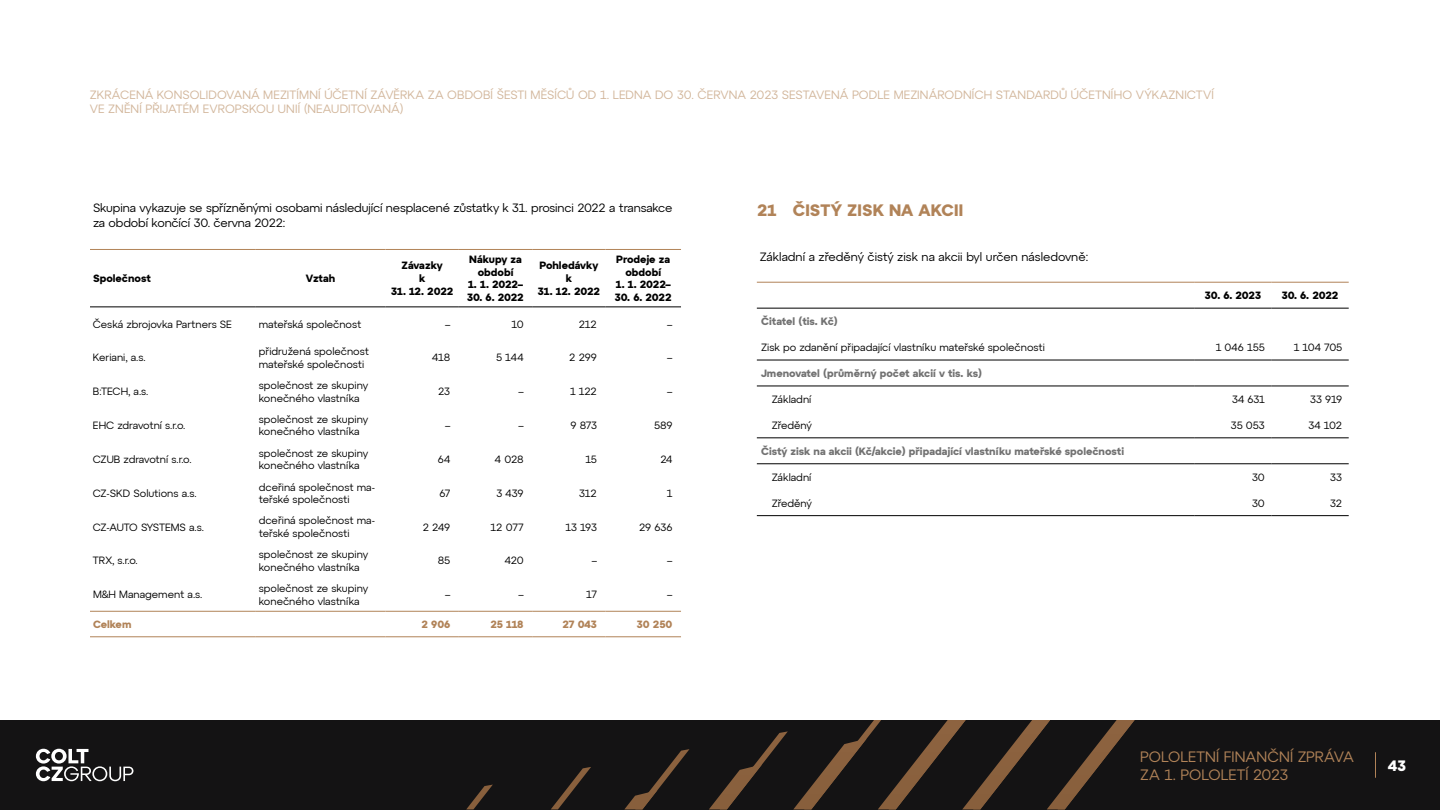
<style>
.page{position:relative;width:1440px;height:810px;background:#fff}
.page>*{position:absolute;margin:0;border:0;box-sizing:border-box;transform-origin:0 0}
.t1{font:700 16.5px "Atyp Colt CZ";letter-spacing:.005em;color:#b18358}
.t2{font:15px/18px "Atyp Colt CZ";letter-spacing:.005em;color:#b18358}
.t3{font:700 15px "Atyp Colt CZ";color:#fff}
.t4{font:12px/14.4px "Atyp Colt CZ";letter-spacing:.005em;color:#d2b69b}
.t5{font:12px/14.4px "Atyp Colt CZ";letter-spacing:-.01em;color:#000}
.t6{font:10.5px/12.6px "Atyp Colt CZ";color:#000}
.t7{font:700 10.5px/12.6px "Atyp Colt CZ";letter-spacing:-.005em;color:#000;text-align:center}
.t8{font:700 10.5px "Atyp Colt CZ";color:#727272}
.t9{font:700 10.5px "Atyp Colt CZ";letter-spacing:-.005em;color:#b18358}
.t10{font:10.5px "Atyp Colt CZ";letter-spacing:-.03em;color:#000}
</style>
<div class="page">
<hr style="left:90px;top:249px;width:166px;height:1px;background:#b18358">
<hr style="left:256px;top:249px;width:130px;height:1px;background:#b18358">
<hr style="left:386px;top:249px;width:73px;height:1px;background:#b18358">
<hr style="left:459px;top:249px;width:73px;height:1px;background:#b18358">
<hr style="left:532px;top:249px;width:74px;height:1px;background:#b18358">
<hr style="left:606px;top:249px;width:75px;height:1px;background:#b18358">
<hr style="left:90px;top:306px;width:166px;height:1px;background:#000">
<hr style="left:256px;top:306px;width:130px;height:1px;background:#000">
<hr style="left:386px;top:306px;width:73px;height:1px;background:#000">
<hr style="left:459px;top:306px;width:73px;height:1px;background:#000">
<hr style="left:532px;top:306px;width:74px;height:1px;background:#000">
<hr style="left:606px;top:306px;width:75px;height:1px;background:#000">
<hr style="left:90px;top:611px;width:166px;height:1px;background:#b18358">
<hr style="left:256px;top:611px;width:130px;height:1px;background:#b18358">
<hr style="left:386px;top:611px;width:73px;height:1px;background:#b18358">
<hr style="left:459px;top:611px;width:73px;height:1px;background:#b18358">
<hr style="left:532px;top:611px;width:74px;height:1px;background:#b18358">
<hr style="left:606px;top:611px;width:75px;height:1px;background:#b18358">
<hr style="left:90px;top:636px;width:166px;height:1px;background:#b18358">
<hr style="left:256px;top:636px;width:130px;height:1px;background:#b18358">
<hr style="left:386px;top:636px;width:73px;height:1px;background:#b18358">
<hr style="left:459px;top:636px;width:73px;height:1px;background:#b18358">
<hr style="left:532px;top:636px;width:74px;height:1px;background:#b18358">
<hr style="left:606px;top:636px;width:75px;height:1px;background:#b18358">
<hr style="left:757px;top:282px;width:438px;height:1px;background:#b18358">
<hr style="left:1195px;top:282px;width:76px;height:1px;background:#b18358">
<hr style="left:1271px;top:282px;width:78px;height:1px;background:#b18358">
<hr style="left:757px;top:308px;width:438px;height:1px;background:#000">
<hr style="left:1195px;top:308px;width:76px;height:1px;background:#000">
<hr style="left:1271px;top:308px;width:78px;height:1px;background:#000">
<hr style="left:757px;top:360px;width:438px;height:1px;background:#000">
<hr style="left:1195px;top:360px;width:76px;height:1px;background:#000">
<hr style="left:1271px;top:360px;width:78px;height:1px;background:#000">
<hr style="left:757px;top:386px;width:438px;height:1px;background:#000">
<hr style="left:1195px;top:386px;width:76px;height:1px;background:#000">
<hr style="left:1271px;top:386px;width:78px;height:1px;background:#000">
<hr style="left:757px;top:515px;width:438px;height:1px;background:#000">
<hr style="left:1195px;top:515px;width:76px;height:1px;background:#000">
<hr style="left:1271px;top:515px;width:78px;height:1px;background:#000">
<hr style="left:757px;top:437px;width:438px;height:1px;background:#000">
<hr style="left:1195px;top:437px;width:76px;height:1px;background:#000">
<hr style="left:1271px;top:437px;width:78px;height:1px;background:#000">
<hr style="left:757px;top:463px;width:438px;height:1px;background:#000">
<hr style="left:1195px;top:463px;width:76px;height:1px;background:#000">
<hr style="left:1271px;top:463px;width:78px;height:1px;background:#000">
<div style="left:0;top:720px;width:1440px;height:90px;background:#141314"></div>
<svg style="left:466px;top:785px;width:27px;height:24px"></svg>
<svg style="left:551px;top:767px;width:40px;height:42px"></svg>
<svg style="left:625px;top:749px;width:64px;height:60px"></svg>
<svg style="left:709px;top:720px;width:426px;height:89px"></svg>
<svg style="left:36px;top:749px;width:97px;height:32px"></svg>
<svg style="left:1375px;top:752px;width:1px;height:26px"></svg>
<p class="t4" style="left:90px;top:87px;width:1126px">ZKRÁCENÁ KONSOLIDOVANÁ MEZITÍMNÍ ÚČETNÍ ZÁVĚRKA ZA OBDOBÍ ŠESTI MĚSÍCŮ OD 1. LEDNA DO 30. ČERVNA 2023 SESTAVENÁ PODLE MEZINÁRODNÍCH STANDARDŮ ÚČETNÍHO VÝKAZNICTVÍ<br>VE ZNĚNÍ PŘIJATÉM EVROPSKOU UNIÍ (NEAUDITOVANÁ)</p>
<p class="t5" style="left:93px;top:200px;width:581px">Skupina vykazuje se spřízněnými osobami následující nesplacené zůstatky k 31. prosinci 2022 a transakce za období končící 30. června 2022:</p>
<p class="t7" style="left:93px;top:271px;width:59px">Společnost</p>
<p class="t7" style="left:306px;top:271px;width:31px">Vztah</p>
<p class="t7" style="left:402px;top:259px;width:43px">Závazky k</p>
<p class="t7" style="left:391px;top:284px;width:64px">31. 12. 2022</p>
<p class="t7" style="left:469px;top:253px;width:54px">Nákupy za období</p>
<p class="t7" style="left:468px;top:278px;width:57px">1. 1. 2022–</p>
<p class="t7" style="left:467px;top:290px;width:58px">30. 6. 2022</p>
<p class="t7" style="left:540px;top:259px;width:60px">Pohledávky k</p>
<p class="t7" style="left:538px;top:284px;width:64px">31. 12. 2022</p>
<p class="t7" style="left:616px;top:253px;width:55px">Prodeje za období</p>
<p class="t7" style="left:616px;top:278px;width:57px">1. 1. 2022–</p>
<p class="t7" style="left:615px;top:290px;width:58px">30. 6. 2022</p>
<p class="t6" style="left:93px;top:317px;width:141px">Česká zbrojovka Partners SE</p>
<p class="t6" style="left:259px;top:317px;width:104px">mateřská společnost</p>
<p class="t6" style="left:445px;top:317px;width:7px">–</p>
<p class="t6" style="left:511px;top:317px;width:14px">10</p>
<p class="t6" style="left:579px;top:317px;width:20px">212</p>
<p class="t6" style="left:667px;top:317px;width:7px">–</p>
<p class="t6" style="left:93px;top:351px;width:54px">Keriani, a.s.</p>
<p class="t6" style="left:259px;top:345px;width:112px">přidružená společnost mateřské společnosti</p>
<p class="t6" style="left:432px;top:351px;width:20px">418</p>
<p class="t6" style="left:496px;top:351px;width:29px">5 144</p>
<p class="t6" style="left:569px;top:351px;width:29px">2 299</p>
<p class="t6" style="left:667px;top:351px;width:7px">–</p>
<p class="t6" style="left:93px;top:385px;width:57px">B:TECH, a.s.</p>
<p class="t6" style="left:259px;top:378px;width:111px">společnost ze skupiny konečného vlastníka</p>
<p class="t6" style="left:438px;top:385px;width:14px">23</p>
<p class="t6" style="left:518px;top:385px;width:7px">–</p>
<p class="t6" style="left:570px;top:385px;width:28px">1 122</p>
<p class="t6" style="left:667px;top:385px;width:7px">–</p>
<p class="t6" style="left:93px;top:419px;width:94px">EHC zdravotní s.r.o.</p>
<p class="t6" style="left:259px;top:412px;width:111px">společnost ze skupiny konečného vlastníka</p>
<p class="t6" style="left:445px;top:419px;width:7px">–</p>
<p class="t6" style="left:518px;top:419px;width:7px">–</p>
<p class="t6" style="left:570px;top:419px;width:28px">9 873</p>
<p class="t6" style="left:654px;top:419px;width:20px">589</p>
<p class="t6" style="left:93px;top:452px;width:100px">CZUB zdravotní s.r.o.</p>
<p class="t6" style="left:259px;top:446px;width:111px">společnost ze skupiny konečného vlastníka</p>
<p class="t6" style="left:438px;top:452px;width:14px">64</p>
<p class="t6" style="left:495px;top:452px;width:30px">4 028</p>
<p class="t6" style="left:585px;top:452px;width:13px">15</p>
<p class="t6" style="left:660px;top:452px;width:14px">24</p>
<p class="t6" style="left:93px;top:486px;width:105px">CZ-SKD Solutions a.s.</p>
<p class="t6" style="left:259px;top:480px;width:118px">dceřiná společnost ma&shy;teřské společnosti</p>
<p class="t6" style="left:439px;top:486px;width:12px">67</p>
<p class="t6" style="left:496px;top:486px;width:29px">3 439</p>
<p class="t6" style="left:579px;top:486px;width:19px">312</p>
<p class="t6" style="left:667px;top:486px;width:7px">1</p>
<p class="t10" style="left:93px;top:519px;width:113px">CZ-AUTO SYSTEMS a.s.</p>
<p class="t6" style="left:259px;top:514px;width:118px">dceřiná společnost ma&shy;teřské společnosti</p>
<p class="t6" style="left:423px;top:520px;width:29px">2 249</p>
<p class="t6" style="left:491px;top:520px;width:35px">12 077</p>
<p class="t6" style="left:565px;top:520px;width:33px">13 193</p>
<p class="t6" style="left:639px;top:520px;width:35px">29 636</p>
<p class="t6" style="left:93px;top:554px;width:46px">TRX, s.r.o.</p>
<p class="t6" style="left:259px;top:548px;width:111px">společnost ze skupiny konečného vlastníka</p>
<p class="t6" style="left:438px;top:554px;width:14px">85</p>
<p class="t6" style="left:505px;top:554px;width:20px">420</p>
<p class="t6" style="left:592px;top:554px;width:7px">–</p>
<p class="t6" style="left:667px;top:554px;width:7px">–</p>
<p class="t6" style="left:93px;top:588px;width:111px">M&amp;H Management a.s.</p>
<p class="t6" style="left:259px;top:581px;width:111px">společnost ze skupiny konečného vlastníka</p>
<p class="t6" style="left:445px;top:588px;width:7px">–</p>
<p class="t6" style="left:518px;top:588px;width:7px">–</p>
<p class="t6" style="left:586px;top:588px;width:13px">17</p>
<p class="t6" style="left:667px;top:588px;width:7px">–</p>
<p class="t9" style="left:93px;top:616px;width:40px">Celkem</p>
<p class="t9" style="left:422px;top:616px;width:30px">2 906</p>
<p class="t9" style="left:490px;top:616px;width:35px">25 118</p>
<p class="t9" style="left:562px;top:616px;width:36px">27 043</p>
<p class="t9" style="left:637px;top:616px;width:37px">30 250</p>
<h1 class="t1" style="left:757px;top:197px;width:208px">21 ČISTÝ ZISK NA AKCII</h1>
<p class="t5" style="left:760px;top:249px;width:330px">Základní a zředěný čistý zisk na akcii byl určen následovně:</p>
<p class="t7" style="left:1205px;top:288px;width:58px">30. 6. 2023</p>
<p class="t7" style="left:1282px;top:288px;width:58px">30. 6. 2022</p>
<p class="t8" style="left:761px;top:313px;width:78px">Čitatel (tis. Kč)</p>
<p class="t6" style="left:761px;top:340px;width:285px">Zisk po zdanění připadající vlastníku mateřské společnosti</p>
<p class="t6" style="left:1216px;top:340px;width:51px">1 046 155</p>
<p class="t6" style="left:1294px;top:340px;width:50px">1 104 705</p>
<p class="t8" style="left:761px;top:365px;width:222px">Jmenovatel (průměrný počet akcií v tis. ks)</p>
<p class="t6" style="left:772px;top:392px;width:41px">Základní</p>
<p class="t6" style="left:1232px;top:392px;width:34px">34 631</p>
<p class="t6" style="left:1310px;top:392px;width:34px">33 919</p>
<p class="t6" style="left:772px;top:418px;width:42px">Zředěný</p>
<p class="t6" style="left:1231px;top:418px;width:36px">35 053</p>
<p class="t6" style="left:1308px;top:418px;width:35px">34 102</p>
<p class="t8" style="left:761px;top:443px;width:365px">Čistý zisk na akcii (Kč/akcie) připadající vlastníku mateřské společnosti</p>
<p class="t6" style="left:772px;top:470px;width:41px">Základní</p>
<p class="t6" style="left:1252px;top:470px;width:14px">30</p>
<p class="t6" style="left:1330px;top:470px;width:14px">33</p>
<p class="t6" style="left:772px;top:496px;width:42px">Zředěný</p>
<p class="t6" style="left:1252px;top:496px;width:14px">30</p>
<p class="t6" style="left:1330px;top:496px;width:14px">32</p>
<h2 class="t2" style="left:1140px;top:747px;width:215px">POLOLETNÍ FINANČNÍ ZPRÁVA<br>ZA 1. POLOLETÍ 2023</h2>
<h2 class="t3" style="left:1388px;top:754px;width:19px">43</h2>
</div>
